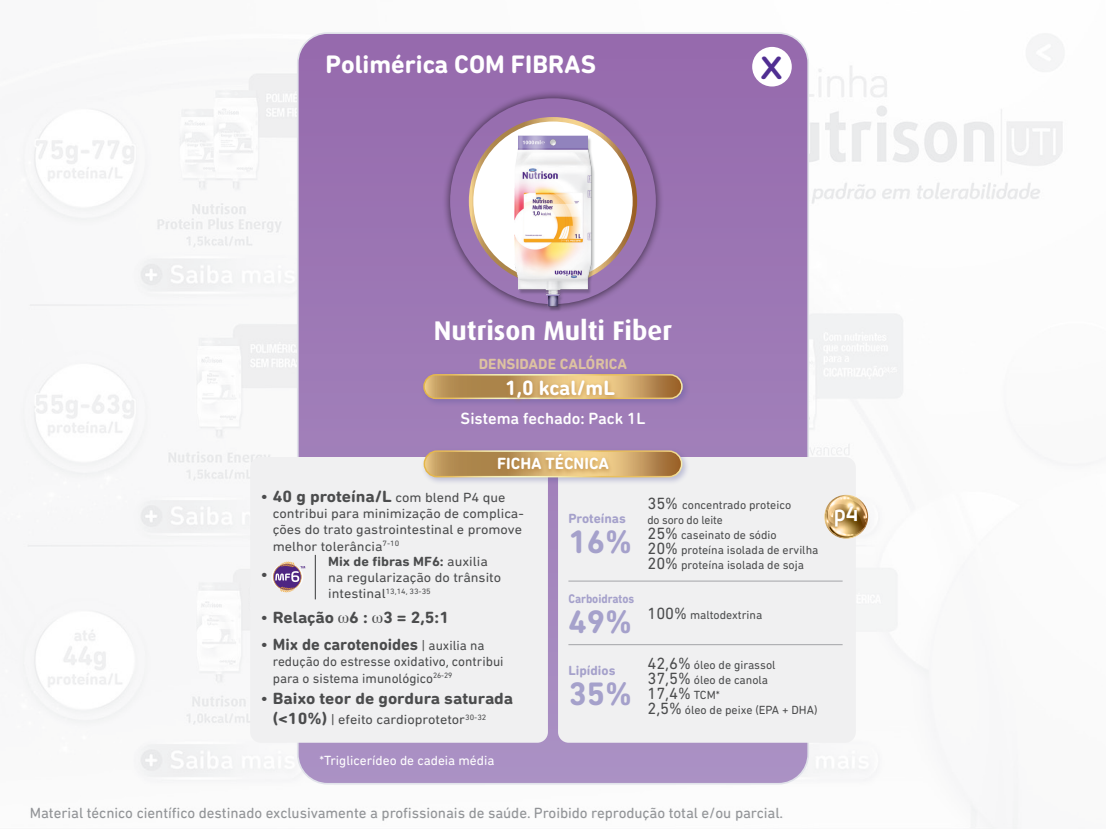
<style>
.page{position:relative;width:1106px;height:830px;background:#fff}
.page>*{position:absolute;margin:0;border:0;box-sizing:border-box;transform-origin:0 0}
.t1{font:700 33px "DIN Next Rounded LT Pro";color:#a5a1cb}
.t2{font:500 32.85px "DIN Next Rounded LT Pro";color:#502e92;scale:1.21 1}
.t3{font:700 27px "Dax";color:#fff}
.t4{font:700 25.8px "DIN Next Rounded LT Pro";color:#fff}
.t5{font:700 22.35px "Accord Alt";color:#fff}
.t6{font:700 21px "DIN Next Rounded LT Pro";letter-spacing:-.005em;color:#fff}
.t7{font:700 16.5px "DIN Next Rounded LT Pro";color:#4b4c4d;scale:1.06 1}
.t8{font:700 16.5px "DIN Next Rounded LT Pro";color:#4b4c4d}
.t9{font:500 16.5px "DIN Next Rounded LT Pro";color:#fff}
.t10{font:700 16.5px "DIN Next Rounded LT Pro";color:#fff}
.t11{font:16.5px "DIN Next Rounded LT Pro";color:#4b4c4d}
.t12{font:16.5px "DIN Next Rounded LT Pro";color:#4b4c4d;scale:1.06 1}
.t13{font:15px "DIN Next Rounded LT Pro";color:#919396}
.t14{font:700 15px "DIN Next Rounded LT Pro";color:#ddc2a1}
.t15{font:13.5px/16.2px "DIN Next Rounded LT Pro";color:#4b4c4d;scale:1.06 1}
.t16{font:13.5px/16.2px "DIN Next Rounded LT Pro";color:#4b4c4d}
.t17{font:13.5px "DIN Next Rounded LT Pro";color:#fff}
.t18{font:700 13.5px "DIN Next Rounded LT Pro";color:#a5a1cb}
.t19{font:700 12.75px "DIN Next Rounded LT Pro";color:#a5a1cb;scale:.9 1}
.t20{font:12px/15px "DIN Next Rounded LT Pro";color:#4b4c4d}
.t21{font:7.8px "DIN Next Rounded LT Pro";color:#4b4c4d;scale:1.06 1}
.s1{font-weight:400}
.s2{font-weight:400;font-size:13.5px}
.s3{font-weight:700}
.s4{font-size:13.5px}
.s5{font-weight:700;font-size:16.5px}
.s6{font-size:16.5px}
.s7{font-weight:700;font-size:33px;color:#a5a1cb}
.s8{font-size:12px}
</style>
<div class="page">
<img style="left:22px;top:34px;width:1042px;height:794px">
<div style="left:298px;top:33px;width:510px;height:750px;background:linear-gradient(to bottom,#9569ac,#aa91c4);border-radius:30px"></div>
<div style="left:752px;top:47px;width:39px;height:39px;background:#fff;border-radius:50%"></div>
<div style="left:558px;top:457px;width:297px;height:285px;background:#f0f0f1;border-radius:11px"></div>
<div style="left:250px;top:457px;width:298px;height:285px;background:#f0f0f1;border-radius:11px"></div>
<div style="left:420px;top:371px;width:270px;height:36px;background:#434896;opacity:.3"></div>
<svg style="left:424px;top:374px;width:258px;height:24px;background:#b88f54"></svg>
<div style="left:423px;top:374px;width:259px;height:25px;border:2px solid #fff;border-radius:12px"></div>
<div style="left:421px;top:447px;width:269px;height:38px;background:#434896;opacity:.3"></div>
<svg style="left:424px;top:451px;width:257px;height:25px;background:#bb9257"></svg>
<div style="left:423px;top:450px;width:259px;height:27px;border:2px solid #fff;border-radius:13px"></div>
<div style="left:441px;top:90px;width:223px;height:222px;background:#231f20;opacity:.75"></div>
<svg style="left:450px;top:98px;width:206px;height:206px;background:#9b73a9"></svg>
<div style="left:471px;top:119px;width:164px;height:164px;background:#fff;border-radius:50%"></div>
<div style="left:493px;top:451px;width:120px;height:25px;background:#af7833;opacity:.75"></div>
<img style="left:504px;top:113px;width:98px;height:217px">
<div style="left:502px;top:377px;width:117px;height:26px;background:#af7833;opacity:.75"></div>
<hr style="left:315px;top:554px;width:1px;height:45px;background:#4b4c4d">
<svg style="left:272px;top:561px;width:33px;height:31px"></svg>
<hr style="left:568px;top:644px;width:274px;height:1px;background:#a3a4a8">
<hr style="left:568px;top:580px;width:274px;height:1px;background:#a3a4a8">
<div style="left:824px;top:494px;width:44px;height:44px;border:1px solid #fff;border-radius:50%"></div>
<svg style="left:824px;top:495px;width:43px;height:43px"></svg>
<div style="left:833px;top:505px;width:26px;height:23px;background:#9a7026;opacity:.85"></div>
<h3 class="t4" style="left:326px;top:49px;width:272px">Polimérica COM FIBRAS</h3>
<h2 class="t2" style="left:760px;top:49px;width:20px">X</h2>
<h3 class="t3" style="left:434px;top:315px;width:240px">Nutrison Multi Fiber</h3>
<h3 class="t6" style="left:505px;top:375px;width:111px">1,0 kcal/mL</h3>
<h3 class="t9" style="left:460px;top:409px;width:186px">Sistema fechado: Pack 1L</h3>
<p class="t14" style="left:479px;top:354px;width:150px">DENSIDADE CALÓRICA</p>
<h3 class="t10" style="left:497px;top:454px;width:113px">FICHA TÉCNICA</h3>
<h3 class="t7" style="left:260px;top:486px;width:233px"><span class="s1">•</span> 40 g proteína/L <span class="s2">com blend P4 que</span></h3>
<p class="t15" style="left:273px;top:505px;width:238px">contribui para minimização de complica&shy;ções do trato gastrointestinal e promove melhor tolerância<sup>7-10</sup></p>
<h3 class="t12" style="left:260px;top:564px;width:9px">•</h3>
<p class="t15" style="left:328px;top:553px;width:165px"><span class="s3">Mix de fibras MF6:</span> auxilia na regularização do trânsito</p>
<p class="t21" style="left:328px;top:586px;width:98px"><span class="s4">intestinal</span>13,14, 33-35</p>
<h3 class="t7" style="left:260px;top:607px;width:180px"><span class="s1">•</span> Relação 6 : 3 = 2,5:1</h3>
<h3 class="t8" style="left:260px;top:634px;width:226px"><span class="s1">•</span> Mix de carotenoides <span class="s2">| auxilia na</span></h3>
<p class="t16" style="left:273px;top:653px;width:232px">redução do estresse oxidativo, contribui para o sistema imunológico<sup>26-29</sup></p>
<h3 class="t7" style="left:260px;top:688px;width:240px"><span class="s1">•</span> Baixo teor de gordura saturada</h3>
<p class="t15" style="left:273px;top:711px;width:203px"><span class="s5">(&lt;10%)</span> | efeito cardioprotetor<sup>30-32</sup></p>
<p class="t17" style="left:319px;top:752px;width:177px">*Triglicerídeo de cadeia média</p>
<p class="t18" style="left:568px;top:510px;width:59px">Proteínas</p>
<h1 class="t1" style="left:568px;top:522px;width:65px">16%</h1>
<p class="t20" style="left:647px;top:497px;width:172px"><span class="s6">35%</span> concentrado proteico<br>do soro do leite<br><span class="s6">25%</span> caseinato de sódio<br><span class="s6">20%</span> proteína isolada de ervilha<br><span class="s6">20%</span> proteína isolada de soja</p>
<p class="t19" style="left:568px;top:590px;width:75px">Carboidratos</p>
<p class="t20" style="left:568px;top:607px;width:195px"><span class="s7">49%</span> <span class="s6">100%</span> maltodextrina</p>
<p class="t20" style="left:647px;top:657px;width:130px"><span class="s6">42,6%</span> óleo de girassol<br><span class="s6">37,5%</span> óleo de canola</p>
<h3 class="t11" style="left:647px;top:683px;width:74px">17,4% <span class="s8">TCM*</span></h3>
<p class="t20" style="left:647px;top:702px;width:172px"><span class="s6">2,5%</span> óleo de peixe (EPA + DHA)</p>
<p class="t18" style="left:568px;top:662px;width:49px">Lipídios</p>
<h1 class="t1" style="left:568px;top:674px;width:65px">35%</h1>
<p class="t13" style="left:30px;top:804px;width:755px">Material técnico científico destinado exclusivamente a profissionais de saúde. Proibido reprodução total e/ou parcial.</p>
<h3 class="t5" style="left:833px;top:500px;width:26px">p4</h3>
</div>
